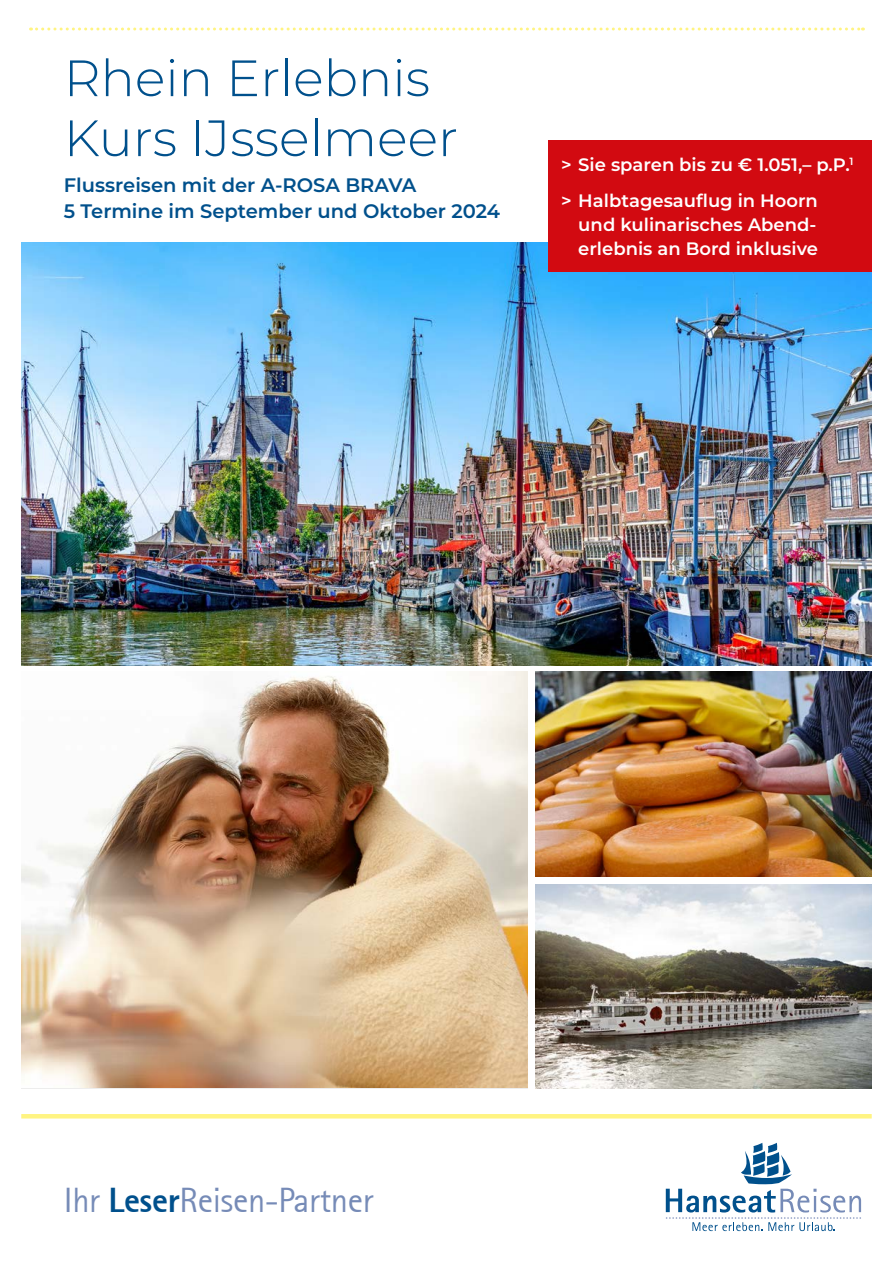
<style>
.page{position:relative;width:893px;height:1263px;background:#fff}
.page>*{position:absolute;margin:0;border:0;box-sizing:border-box;transform-origin:0 0}
.t1{font:300 51px/60px "Montserrat";color:#00508c}
.t2{font:34.5px "Rotis Sans Serif";letter-spacing:-.01em;color:#768bb7}
.t3{font:600 19.5px/25.5px "Montserrat";color:#00508c}
.t4{font:600 18px/36.8px "Montserrat";color:#fff}
.s1{font-weight:800;color:#00508c}
</style>
<div class="page">
<svg style="left:31px;top:28px;width:832px;height:3px"></svg>
<hr style="left:21px;top:1114px;width:851px;height:4px;background:#fff482">
<svg style="left:666px;top:1143px;width:195px;height:88px"></svg>
<img style="left:21px;top:242px;width:851px;height:423px">
<img style="left:21px;top:672px;width:506px;height:415px">
<img style="left:536px;top:672px;width:336px;height:204px">
<img style="left:536px;top:884px;width:336px;height:205px">
<div style="left:549px;top:140px;width:323px;height:132px;background:#d20a11"></div>
<h1 class="t1" style="left:64px;top:46px;width:396px">Rhein Erlebnis<br>Kurs IJsselmeer</h1>
<p class="t3" style="left:64px;top:172px;width:438px">Flussreisen mit der A-ROSA BRAVA<br>5 Termine im September und Oktober 2024</p>
<p class="t4" style="left:561px;top:145px;width:294px">&gt; Sie sparen bis zu € 1.051,– p.P.<sup>1 </sup>&gt; Halbtagesauflug in Hoorn</p>
<p class="t4" style="left:578px;top:212px;width:241px;line-height:24px">und kulinarisches Abend&shy;erlebnis an Bord inklusive</p>
<h2 class="t2" style="left:64px;top:1180px;width:311px">Ihr <span class="s1">Leser</span>Reisen-Partner</h2>
</div>
